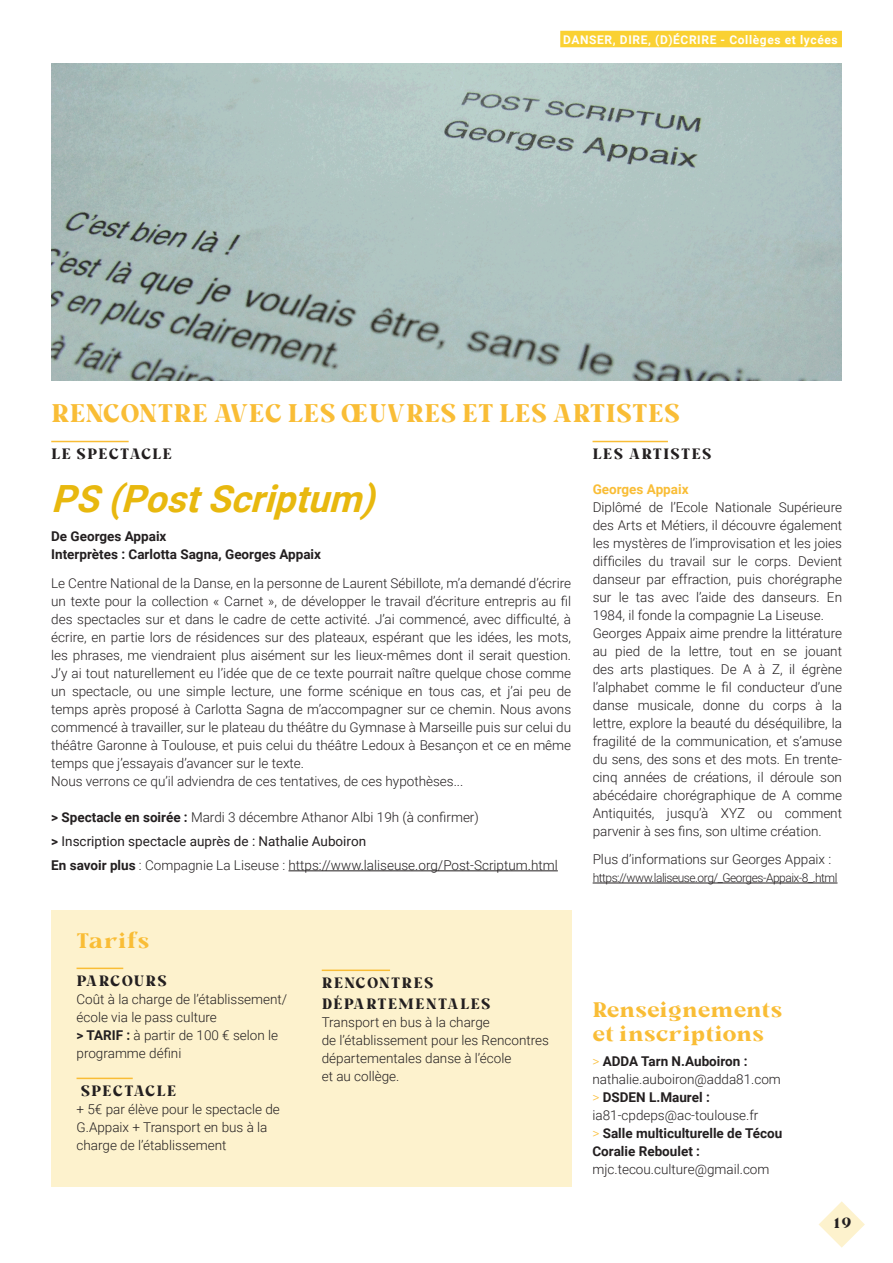
<style>
.page{position:relative;width:893px;height:1263px;background:#fff}
.page>*{position:absolute;margin:0;border:0;box-sizing:border-box;transform-origin:0 0}
.t1{font:italic 700 37.5px "Roboto";color:#e8b80e}
.t2{font:700 25.5px "Milkand Balls";color:#f9bd36}
.t3{font:700 21px/24px "Milkand Balls";letter-spacing:-.005em;color:#f9bd36}
.t4{font:700 15px/21px "Milkand Balls";letter-spacing:.07em;color:#231f20}
.t5{font:300 13.5px/18px "Roboto";color:#231f20}
.t6{font:700 13.5px/18px "Roboto";color:#231f20}
.t7{font:700 13.5px "Roboto";color:#f9bd36}
.t8{font:300 12px "Roboto";letter-spacing:-.04em;color:#231f20}
.t9{font:700 12px "Roboto";letter-spacing:.05em;color:#fff}
.s1{font-weight:700}
.s2{font-weight:400}
.s3{font-weight:300;color:#f9bd36}
.s4{font-weight:300}
</style>
<div class="page">
<svg style="left:819px;top:1201px;width:46px;height:46px"></svg>
<div style="left:560px;top:31px;width:282px;height:16px;background:#fad133"></div>
<img style="left:51px;top:64px;width:791px;height:317px">
<hr style="left:51px;top:441px;width:78px;height:1px;background:#f9bd36">
<hr style="left:592px;top:441px;width:76px;height:1px;background:#f9bd36">
<hr style="left:288px;top:870px;width:270px;height:1px;background:#231f20">
<div style="left:51px;top:910px;width:520px;height:276px;background:#fdf2cd"></div>
<hr style="left:77px;top:967px;width:46px;height:2px;background:#f9bd36">
<hr style="left:77px;top:1077px;width:56px;height:2px;background:#f9bd36">
<hr style="left:593px;top:883px;width:244px;height:1px;background:#231f20">
<hr style="left:322px;top:969px;width:68px;height:2px;background:#f9bd36">
<p class="t9" style="left:563px;top:31px;width:276px">DANSER, DIRE, (D)ÉCRIRE - Collèges et lycées</p>
<h2 class="t2" style="left:51px;top:393px;width:631px">RENCONTRE AVEC LES ŒUVRES ET LES ARTISTES</h2>
<p class="t4" style="left:51px;top:443px;width:123px">LE SPECTACLE</p>
<p class="t4" style="left:592px;top:443px;width:121px">LES ARTISTES</p>
<h1 class="t1" style="left:51px;top:472px;width:338px">PS(PostScriptum)</h1>
<p class="t6" style="left:51px;top:527px;width:271px">De Georges Appaix<br>Interprètes : Carlotta Sagna, Georges Appaix</p>
<p class="t5" style="left:51px;top:573px;width:522px">Le Centre National de la Danse, en la personne de Laurent Sébillote, m’a demandé d’écrire un texte pour la collection « Carnet », de développer le travail d’écriture entrepris au fil des spectacles sur et dans le cadre de cette activité. J’ai commencé, avec difficulté, à écrire, en partie lors de résidences sur des plateaux, espérant que les idées, les mots, les phrases, me viendraient plus aisément sur les lieux-mêmes dont il serait question.<br>J’y ai tout naturellement eu l’idée que de ce texte pourrait naître quelque chose comme un spectacle, ou une simple lecture, une forme scénique en tous cas, et j’ai peu de temps après proposé à Carlotta Sagna de m’accompagner sur ce chemin. Nous avons commencé à travailler, sur le plateau du théâtre du Gymnase à Marseille puis sur celui du théâtre Garonne à Toulouse, et puis celui du théâtre Ledoux à Besançon et ce en même temps que j’essayais d’avancer sur le texte.<br>Nous verrons ce qu’il adviendra de ces tentatives, de ces hypothèses...</p>
<p class="t5" style="left:51px;top:804px;width:508px;line-height:24px"><span class="s1">&gt; Spectacle en soirée :</span> Mardi 3 décembre Athanor Albi 19h (à confirmer)<br><span class="s1">&gt;</span> <span class="s2">Inscription spectacle auprès de : Nathalie Auboiron<br></span><span class="s1">En savoir plus</span> : Compagnie La Liseuse : https://www.laliseuse.org/Post-Scriptum.html</p>
<p class="t7" style="left:593px;top:479px;width:97px">Georges Appaix</p>
<p class="t5" style="left:593px;top:497px;width:251px">Diplômé de l’Ecole Nationale Supérieure des Arts et Métiers, il découvre également les mystères de l’improvisation et les joies difficiles du travail sur le corps. Devient danseur par effraction, puis chorégraphe sur le tas avec l’aide des danseurs. En 1984, il fonde la compagnie La Liseuse.<br>Georges Appaix aime prendre la littérature au pied de la lettre, tout en se jouant des arts plastiques. De A à Z, il égrène l’alphabet comme le fil conducteur d’une danse musicale, donne du corps à la lettre, explore la beauté du déséquilibre, la fragilité de la communication, et s’amuse du sens, des sons et des mots. En trente&shy;cinq années de créations, il déroule son abécédaire chorégraphique de A comme Antiquités, jusqu’à XYZ ou comment parvenir à ses fins, son ultime création.</p>
<p class="t5" style="left:593px;top:850px;width:240px">Plus d’informations sur Georges Appaix :</p>
<p class="t8" style="left:593px;top:869px;width:246px">https://www.laliseuse.org/_Georges-Appaix-8_.html</p>
<h3 class="t3" style="left:77px;top:927px;width:75px">Tarifs</h3>
<p class="t4" style="left:77px;top:969px;width:92px">PARCOURS</p>
<p class="t5" style="left:77px;top:990px;width:212px">Coût à la charge de l’établissement/ école via le pass culture<br><span class="s1">&gt; TARIF :</span> à partir de 100 € selon le programme défini</p>
<p class="t4" style="left:81px;top:1079px;width:97px">SPECTACLE</p>
<p class="t5" style="left:77px;top:1100px;width:205px">+ 5€ par élève pour le spectacle de<br>G.Appaix + Transport en bus à la charge de l’établissement</p>
<p class="t4" style="left:322px;top:971px;width:170px">RENCONTRES<br>DÉPARTEMENTALES</p>
<p class="t5" style="left:322px;top:1013px;width:229px">Transport en bus à la charge<br>de l’établissement pour les Rencontres départementales danse à l’école<br>et au collège.</p>
<h3 class="t3" style="left:592px;top:996px;width:191px">Renseignements et inscriptions</h3>
<p class="t6" style="left:592px;top:1052px;width:191px"><span class="s3">&gt;</span> ADDA Tarn N.Auboiron : <span class="s4">nathalie.auboiron@adda81.com </span><span class="s3">&gt;</span> DSDEN L.Maurel : <span class="s4">ia81-cpdeps@ac-toulouse.fr<br></span><span class="s3">&gt;</span> Salle multiculturelle de Técou<br>Coralie Reboulet :</p>
<p class="t5" style="left:592px;top:1160px;width:178px">mjc.tecou.culture@gmail.com</p>
<p class="t4" style="left:834px;top:1211px;width:19px">19</p>
</div>
